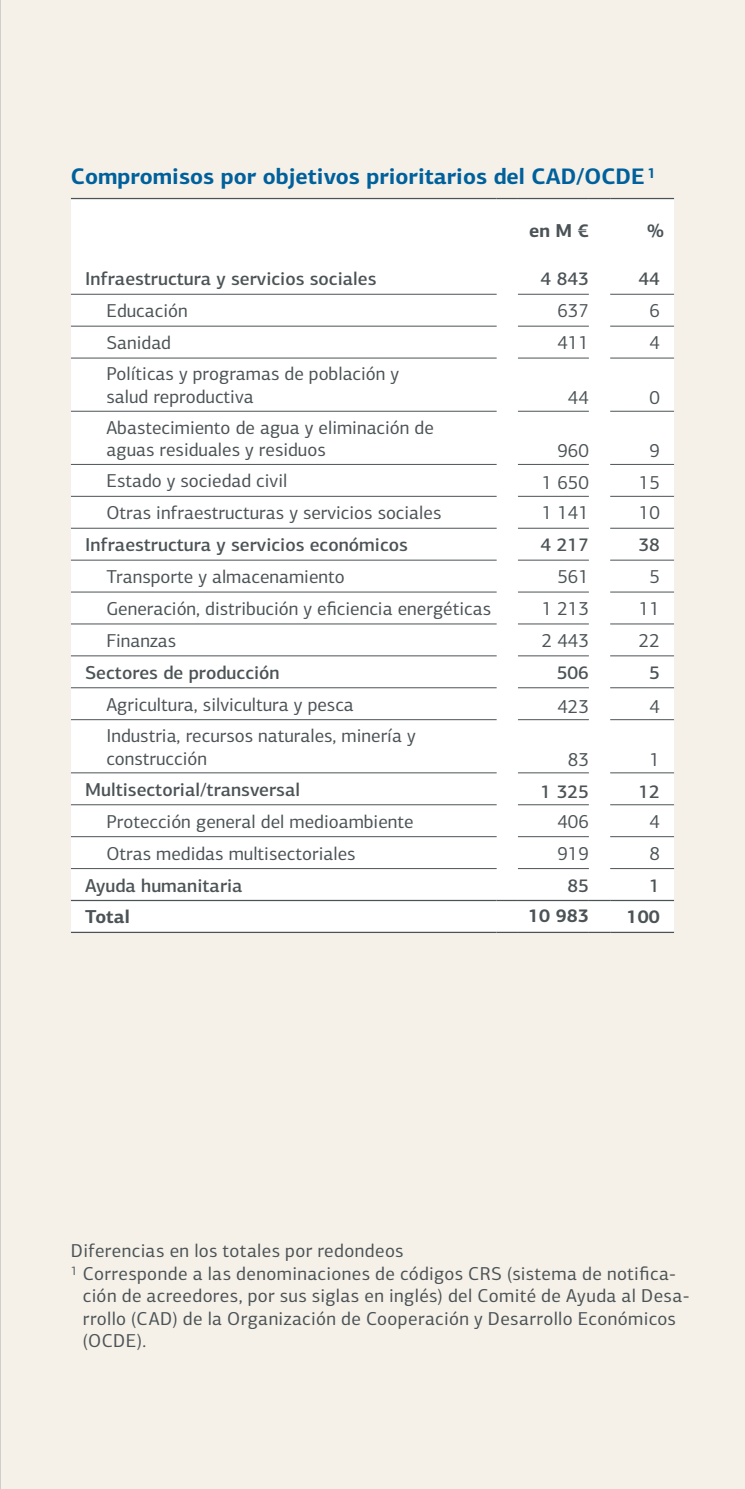
<style>
.page{position:relative;width:745px;height:1489px;background:#fff}
.page>*{position:absolute;margin:0;border:0;box-sizing:border-box;transform-origin:0 0}
.Tabellen-HL_9_12_ES{font:700 22.5px "KFW Centro Sans";color:#00609c}
.Tabelle_7_5_9_mE3_ES{font:18.75px/22.5px "KFW Centro Sans";color:#4c5356}
.Marginaltext_7_5_9_E{font:18.75px/22.5px "KFW Centro Sans";letter-spacing:.02em;color:#4c5356}
.Tabelle_7_5_9_P_ES{font:500 18.75px "KFW Centro Sans";color:#4c5356}
.Tabelle_7_5_9_Rechts{font:18.75px "KFW Centro Sans";color:#4c5356}
.Tabelle_7_5_9_Rechts-2{font:500 18.75px "KFW Centro Sans";color:#4c5356}
.Tabelle_7_5_9_Rechts-3{font:700 18.75px "KFW Centro Sans";color:#4c5356}
.Tabelle_7_5_9_P_ES-2{font:700 18.75px "KFW Centro Sans";color:#4c5356}
</style>
<div class="page">
<div style="left:0;top:0;width:744px;height:1488px;background:#f5f1e9"></div>
<div style="left:71px;top:199px;width:602px;height:732px;background:#fff"></div>
<hr style="left:517px;top:326px;width:71px;height:1px;background:#4c5356">
<hr style="left:609px;top:326px;width:64px;height:1px;background:#4c5356">
<hr style="left:71px;top:198px;width:425px;height:1px;background:#4c5356">
<svg style="left:496px;top:198px;width:21px;height:1px"></svg>
<hr style="left:517px;top:198px;width:71px;height:1px;background:#4c5356">
<svg style="left:588px;top:198px;width:21px;height:1px"></svg>
<hr style="left:609px;top:198px;width:64px;height:1px;background:#4c5356">
<hr style="left:71px;top:899px;width:425px;height:2px;background:#4c5356">
<hr style="left:496px;top:899px;width:21px;height:2px;background:#4c5356">
<hr style="left:517px;top:899px;width:71px;height:2px;background:#4c5356">
<hr style="left:588px;top:899px;width:21px;height:2px;background:#4c5356">
<hr style="left:609px;top:899px;width:64px;height:2px;background:#4c5356">
<hr style="left:71px;top:931px;width:425px;height:2px;background:#4c5356">
<hr style="left:496px;top:931px;width:21px;height:2px;background:#4c5356">
<hr style="left:517px;top:931px;width:71px;height:2px;background:#4c5356">
<hr style="left:588px;top:931px;width:21px;height:2px;background:#4c5356">
<hr style="left:609px;top:931px;width:64px;height:2px;background:#4c5356">
<hr style="left:71px;top:326px;width:425px;height:1px;background:#4c5356">
<hr style="left:71px;top:357px;width:425px;height:1px;background:#4c5356">
<hr style="left:517px;top:357px;width:71px;height:1px;background:#4c5356">
<hr style="left:609px;top:357px;width:64px;height:1px;background:#4c5356">
<hr style="left:71px;top:411px;width:425px;height:1px;background:#4c5356">
<hr style="left:517px;top:411px;width:71px;height:1px;background:#4c5356">
<hr style="left:609px;top:411px;width:64px;height:1px;background:#4c5356">
<hr style="left:71px;top:464px;width:425px;height:1px;background:#4c5356">
<hr style="left:517px;top:464px;width:71px;height:1px;background:#4c5356">
<hr style="left:609px;top:464px;width:64px;height:1px;background:#4c5356">
<hr style="left:71px;top:496px;width:425px;height:1px;background:#4c5356">
<hr style="left:517px;top:496px;width:71px;height:1px;background:#4c5356">
<hr style="left:609px;top:496px;width:64px;height:1px;background:#4c5356">
<hr style="left:71px;top:528px;width:425px;height:1px;background:#4c5356">
<hr style="left:517px;top:528px;width:71px;height:1px;background:#4c5356">
<hr style="left:609px;top:528px;width:64px;height:1px;background:#4c5356">
<hr style="left:71px;top:559px;width:425px;height:1px;background:#4c5356">
<hr style="left:517px;top:559px;width:71px;height:1px;background:#4c5356">
<hr style="left:609px;top:559px;width:64px;height:1px;background:#4c5356">
<hr style="left:71px;top:591px;width:425px;height:1px;background:#4c5356">
<hr style="left:517px;top:591px;width:71px;height:1px;background:#4c5356">
<hr style="left:609px;top:591px;width:64px;height:1px;background:#4c5356">
<hr style="left:71px;top:623px;width:425px;height:1px;background:#4c5356">
<hr style="left:517px;top:623px;width:71px;height:1px;background:#4c5356">
<hr style="left:609px;top:623px;width:64px;height:1px;background:#4c5356">
<hr style="left:71px;top:655px;width:425px;height:1px;background:#4c5356">
<hr style="left:517px;top:655px;width:71px;height:1px;background:#4c5356">
<hr style="left:609px;top:655px;width:64px;height:1px;background:#4c5356">
<hr style="left:71px;top:687px;width:425px;height:1px;background:#4c5356">
<hr style="left:517px;top:687px;width:71px;height:1px;background:#4c5356">
<hr style="left:609px;top:687px;width:64px;height:1px;background:#4c5356">
<hr style="left:71px;top:719px;width:425px;height:1px;background:#4c5356">
<hr style="left:517px;top:719px;width:71px;height:1px;background:#4c5356">
<hr style="left:609px;top:719px;width:64px;height:1px;background:#4c5356">
<hr style="left:71px;top:772px;width:425px;height:1px;background:#4c5356">
<hr style="left:517px;top:772px;width:71px;height:1px;background:#4c5356">
<hr style="left:609px;top:772px;width:64px;height:1px;background:#4c5356">
<hr style="left:71px;top:804px;width:425px;height:1px;background:#4c5356">
<hr style="left:517px;top:804px;width:71px;height:1px;background:#4c5356">
<hr style="left:609px;top:804px;width:64px;height:1px;background:#4c5356">
<hr style="left:71px;top:836px;width:425px;height:1px;background:#4c5356">
<hr style="left:517px;top:836px;width:71px;height:1px;background:#4c5356">
<hr style="left:609px;top:836px;width:64px;height:1px;background:#4c5356">
<hr style="left:71px;top:868px;width:425px;height:1px;background:#4c5356">
<hr style="left:517px;top:868px;width:71px;height:1px;background:#4c5356">
<hr style="left:609px;top:868px;width:64px;height:1px;background:#4c5356">
<hr style="left:71px;top:294px;width:425px;height:1px;background:#4c5356">
<hr style="left:517px;top:294px;width:71px;height:1px;background:#4c5356">
<hr style="left:609px;top:294px;width:64px;height:1px;background:#4c5356">
<hr style="left:0;top:0;width:1px;height:1488px;background:#a8aeb1">
<h3 class="Tabellen-HL_9_12_ES" style="left:71px;top:161px;width:586px">Compromisos por objetivos prioritarios del CAD/OCDE <sup>1</sup></h3>
<p class="Tabelle_7_5_9_Rechts-3" style="left:529px;top:219px;width:61px">en M €</p>
<p class="Tabelle_7_5_9_Rechts-3" style="left:646px;top:219px;width:18px">%</p>
<p class="Tabelle_7_5_9_P_ES" style="left:85px;top:267px;width:292px">Infraestructura y servicios sociales</p>
<p class="Tabelle_7_5_9_Rechts-2" style="left:540px;top:267px;width:50px">4 843</p>
<p class="Tabelle_7_5_9_Rechts-2" style="left:638px;top:267px;width:23px">44</p>
<p class="Tabelle_7_5_9_mE3_ES" style="left:106px;top:299px;width:83px">Educación</p>
<p class="Tabelle_7_5_9_Rechts" style="left:557px;top:297px;width:33px">637</p>
<p class="Tabelle_7_5_9_Rechts" style="left:649px;top:297px;width:12px">6</p>
<p class="Tabelle_7_5_9_mE3_ES" style="left:106px;top:331px;width:66px">Sanidad</p>
<p class="Tabelle_7_5_9_Rechts" style="left:557px;top:329px;width:33px">411</p>
<p class="Tabelle_7_5_9_Rechts" style="left:649px;top:329px;width:12px">4</p>
<p class="Tabelle_7_5_9_mE3_ES" style="left:106px;top:362px;width:294px">Políticas y programas de población y salud reproductiva</p>
<p class="Tabelle_7_5_9_Rechts" style="left:567px;top:384px;width:22px">44</p>
<p class="Tabelle_7_5_9_Rechts" style="left:649px;top:384px;width:12px">0</p>
<p class="Tabelle_7_5_9_mE3_ES" style="left:106px;top:415px;width:329px">Abastecimiento de agua y eliminación de aguas residuales y residuos</p>
<p class="Tabelle_7_5_9_Rechts" style="left:557px;top:437px;width:33px">960</p>
<p class="Tabelle_7_5_9_Rechts" style="left:649px;top:437px;width:12px">9</p>
<p class="Tabelle_7_5_9_mE3_ES" style="left:106px;top:469px;width:182px">Estado y sociedad civil</p>
<p class="Tabelle_7_5_9_Rechts" style="left:541px;top:469px;width:48px">1 650</p>
<p class="Tabelle_7_5_9_Rechts" style="left:638px;top:469px;width:22px">15</p>
<p class="Tabelle_7_5_9_mE3_ES" style="left:106px;top:501px;width:336px">Otras infraestructuras y servicios sociales</p>
<p class="Tabelle_7_5_9_Rechts" style="left:541px;top:499px;width:48px">1 141</p>
<p class="Tabelle_7_5_9_Rechts" style="left:638px;top:499px;width:22px">10</p>
<p class="Tabelle_7_5_9_P_ES" style="left:85px;top:533px;width:324px">Infraestructura y servicios económicos</p>
<p class="Tabelle_7_5_9_Rechts-2" style="left:540px;top:533px;width:50px">4 217</p>
<p class="Tabelle_7_5_9_Rechts-2" style="left:638px;top:533px;width:23px">38</p>
<p class="Tabelle_7_5_9_mE3_ES" style="left:106px;top:565px;width:240px">Transporte y almacenamiento</p>
<p class="Tabelle_7_5_9_Rechts" style="left:557px;top:563px;width:33px">561</p>
<p class="Tabelle_7_5_9_Rechts" style="left:649px;top:563px;width:12px">5</p>
<p class="Tabelle_7_5_9_mE3_ES" style="left:106px;top:597px;width:386px">Generación, distribución y eficiencia energéticas</p>
<p class="Tabelle_7_5_9_Rechts" style="left:541px;top:595px;width:48px">1 213</p>
<p class="Tabelle_7_5_9_Rechts" style="left:638px;top:595px;width:22px">11</p>
<p class="Tabelle_7_5_9_mE3_ES" style="left:106px;top:629px;width:71px">Finanzas</p>
<p class="Tabelle_7_5_9_Rechts" style="left:541px;top:627px;width:48px">2 443</p>
<p class="Tabelle_7_5_9_Rechts" style="left:638px;top:627px;width:22px">22</p>
<p class="Tabelle_7_5_9_P_ES" style="left:85px;top:661px;width:196px">Sectores de producción</p>
<p class="Tabelle_7_5_9_Rechts-2" style="left:556px;top:661px;width:34px">506</p>
<p class="Tabelle_7_5_9_Rechts-2" style="left:648px;top:661px;width:12px">5</p>
<p class="Tabelle_7_5_9_mE3_ES" style="left:106px;top:692px;width:249px">Agricultura, silvicultura y pesca</p>
<p class="Tabelle_7_5_9_Rechts" style="left:557px;top:693px;width:33px">423</p>
<p class="Tabelle_7_5_9_Rechts" style="left:649px;top:693px;width:12px">4</p>
<p class="Tabelle_7_5_9_mE3_ES" style="left:106px;top:724px;width:310px">Industria, recursos naturales, minería y construcción</p>
<p class="Tabelle_7_5_9_Rechts" style="left:567px;top:746px;width:22px">83</p>
<p class="Tabelle_7_5_9_Rechts" style="left:649px;top:746px;width:12px">1</p>
<p class="Tabelle_7_5_9_P_ES" style="left:85px;top:777px;width:216px">Multisectorial/transversal</p>
<p class="Tabelle_7_5_9_Rechts-2" style="left:540px;top:779px;width:50px">1 325</p>
<p class="Tabelle_7_5_9_Rechts-2" style="left:638px;top:779px;width:23px">12</p>
<p class="Tabelle_7_5_9_mE3_ES" style="left:106px;top:809px;width:308px">Protección general del medioambiente</p>
<p class="Tabelle_7_5_9_Rechts" style="left:557px;top:808px;width:33px">406</p>
<p class="Tabelle_7_5_9_Rechts" style="left:649px;top:808px;width:12px">4</p>
<p class="Tabelle_7_5_9_mE3_ES" style="left:106px;top:841px;width:250px">Otras medidas multisectoriales</p>
<p class="Tabelle_7_5_9_Rechts" style="left:557px;top:840px;width:33px">919</p>
<p class="Tabelle_7_5_9_Rechts" style="left:649px;top:840px;width:12px">8</p>
<p class="Tabelle_7_5_9_P_ES" style="left:85px;top:873px;width:159px">Ayuda humanitaria</p>
<p class="Tabelle_7_5_9_Rechts-2" style="left:567px;top:873px;width:23px">85</p>
<p class="Tabelle_7_5_9_Rechts-2" style="left:648px;top:873px;width:12px">1</p>
<p class="Tabelle_7_5_9_P_ES-2" style="left:85px;top:905px;width:46px">Total</p>
<p class="Tabelle_7_5_9_Rechts-3" style="left:527px;top:903px;width:62px">10 983</p>
<p class="Tabelle_7_5_9_Rechts-3" style="left:626px;top:905px;width:35px">100</p>
<p class="Marginaltext_7_5_9_E" style="left:71px;top:1238px;width:334px">Diferencias en los totales por redondeos</p>
<p class="Marginaltext_7_5_9_E" style="left:83px;top:1261px;width:607px;text-indent:-12px"><sup>1</sup> Corresponde a las denominaciones de códigos CRS (sistema de notifica&shy;ción de acreedores, por sus siglas en inglés) del Comité de Ayuda al Desa&shy;rrollo (CAD) de la Organización de Cooperación y Desarrollo Económicos (OCDE).</p>
</div>
